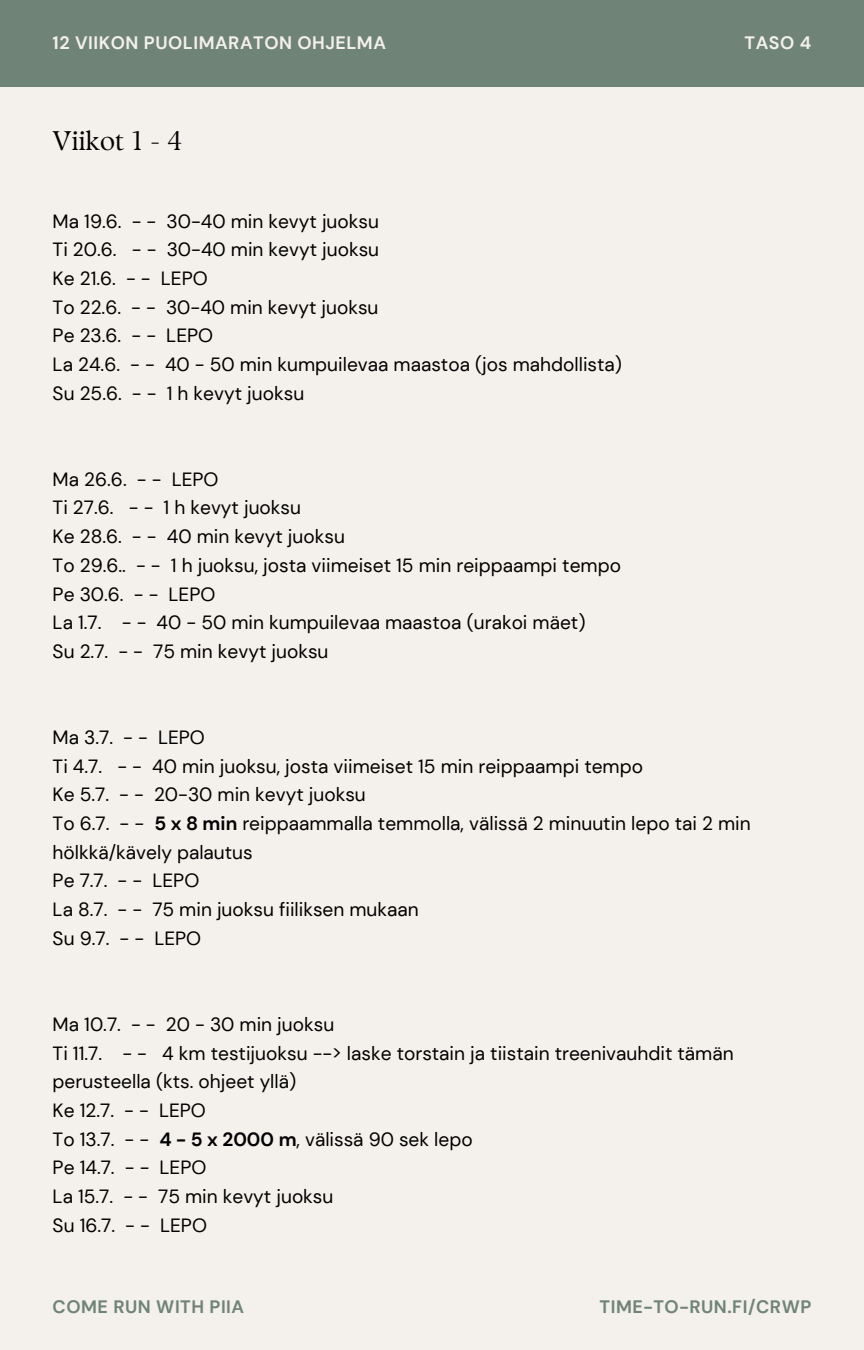
<style>
.page{position:relative;width:864px;height:1350px;background:#f4f0eb}
.page>*{position:absolute;margin:0;border:0;box-sizing:border-box;transform-origin:0 0}
.t1{font:27px "TY Serif D";color:#000}
.t2{font:19.12px/28.6px "DM Sans";color:#000}
.t3{font:700 18px "DM Sans";letter-spacing:.03em;color:#6f8377}
.t4{font:700 18px "DM Sans";letter-spacing:.03em;color:#f4f0eb}
.s1{font-weight:700}
</style>
<div class="page">
<div style="left:0;top:0;width:864px;height:86px;background:#6f8377"></div>
<p class="t4" style="left:53px;top:31px;width:335px">12 VIIKON PUOLIMARATON OHJELMA</p>
<p class="t4" style="left:745px;top:31px;width:68px">TASO 4</p>
<p class="t1" style="left:53px;top:124px;width:131px">Viikot 1 - 4</p>
<p class="t2" style="left:53px;top:207px;width:328px">Ma 19.6. - - 30-40 min kevyt juoksu</p>
<p class="t2" style="left:53px;top:235px;width:328px">Ti 20.6. - - 30-40 min kevyt juoksu</p>
<p class="t2" style="left:53px;top:264px;width:157px">Ke 21.6. - - LEPO</p>
<p class="t2" style="left:53px;top:293px;width:327px">To 22.6. - - 30-40 min kevyt juoksu</p>
<p class="t2" style="left:53px;top:322px;width:162px">Pe 23.6. - - LEPO</p>
<p class="t2" style="left:53px;top:350px;width:571px">La 24.6. - - 40 - 50 min kumpuilevaa maastoa (jos mahdollista)</p>
<p class="t2" style="left:53px;top:379px;width:253px">Su 25.6. - - 1 h kevyt juoksu</p>
<p class="t2" style="left:53px;top:465px;width:167px">Ma 26.6. - - LEPO</p>
<p class="t2" style="left:53px;top:494px;width:250px">Ti 27.6. - - 1 h kevyt juoksu</p>
<p class="t2" style="left:53px;top:522px;width:294px">Ke 28.6. - - 40 min kevyt juoksu</p>
<p class="t2" style="left:53px;top:551px;width:570px">To 29.6.. - - 1 h juoksu, josta viimeiset 15 min reippaampi tempo</p>
<p class="t2" style="left:53px;top:580px;width:164px">Pe 30.6. - - LEPO</p>
<p class="t2" style="left:53px;top:608px;width:534px">La 1.7. - - 40 - 50 min kumpuilevaa maastoa (urakoi mäet)</p>
<p class="t2" style="left:53px;top:637px;width:277px">Su 2.7. - - 75 min kevyt juoksu</p>
<p class="t2" style="left:53px;top:723px;width:154px">Ma 3.7. - - LEPO</p>
<p class="t2" style="left:53px;top:752px;width:592px">Ti 4.7. - - 40 min juoksu, josta viimeiset 15 min reippaampi tempo</p>
<p class="t2" style="left:53px;top:781px;width:315px">Ke 5.7. - - 20-30 min kevyt juoksu</p>
<p class="t2" style="left:53px;top:809px;width:700px">To 6.7. - - <span class="s1">5 x 8 min</span> reippaammalla temmolla, välissä 2 minuutin lepo tai 2 min hölkkä/kävely palautus</p>
<p class="t2" style="left:53px;top:867px;width:148px">Pe 7.7. - - LEPO</p>
<p class="t2" style="left:53px;top:895px;width:368px">La 8.7. - - 75 min juoksu fiiliksen mukaan</p>
<p class="t2" style="left:53px;top:924px;width:150px">Su 9.7. - - LEPO</p>
<p class="t2" style="left:53px;top:1010px;width:283px">Ma 10.7. - - 20 - 30 min juoksu</p>
<p class="t2" style="left:53px;top:1039px;width:683px">Ti 11.7. - - 4 km testijuoksu --&gt; laske torstain ja tiistain treenivauhdit tämän perusteella (kts. ohjeet yllä)</p>
<p class="t2" style="left:53px;top:1096px;width:155px">Ke 12.7. - - LEPO</p>
<p class="t2" style="left:53px;top:1125px;width:422px">To 13.7. - - <span class="s1">4 - 5 x 2000 m</span>, välissä 90 sek lepo</p>
<p class="t2" style="left:53px;top:1153px;width:155px">Pe 14.7. - - LEPO</p>
<p class="t2" style="left:53px;top:1182px;width:282px">La 15.7. - - 75 min kevyt juoksu</p>
<p class="t2" style="left:53px;top:1211px;width:156px">Su 16.7. - - LEPO</p>
<p class="t3" style="left:53px;top:1295px;width:193px">COME RUN WITH PIIA</p>
<p class="t3" style="left:600px;top:1295px;width:213px">TIME-TO-RUN.FI/CRWP</p>
</div>
